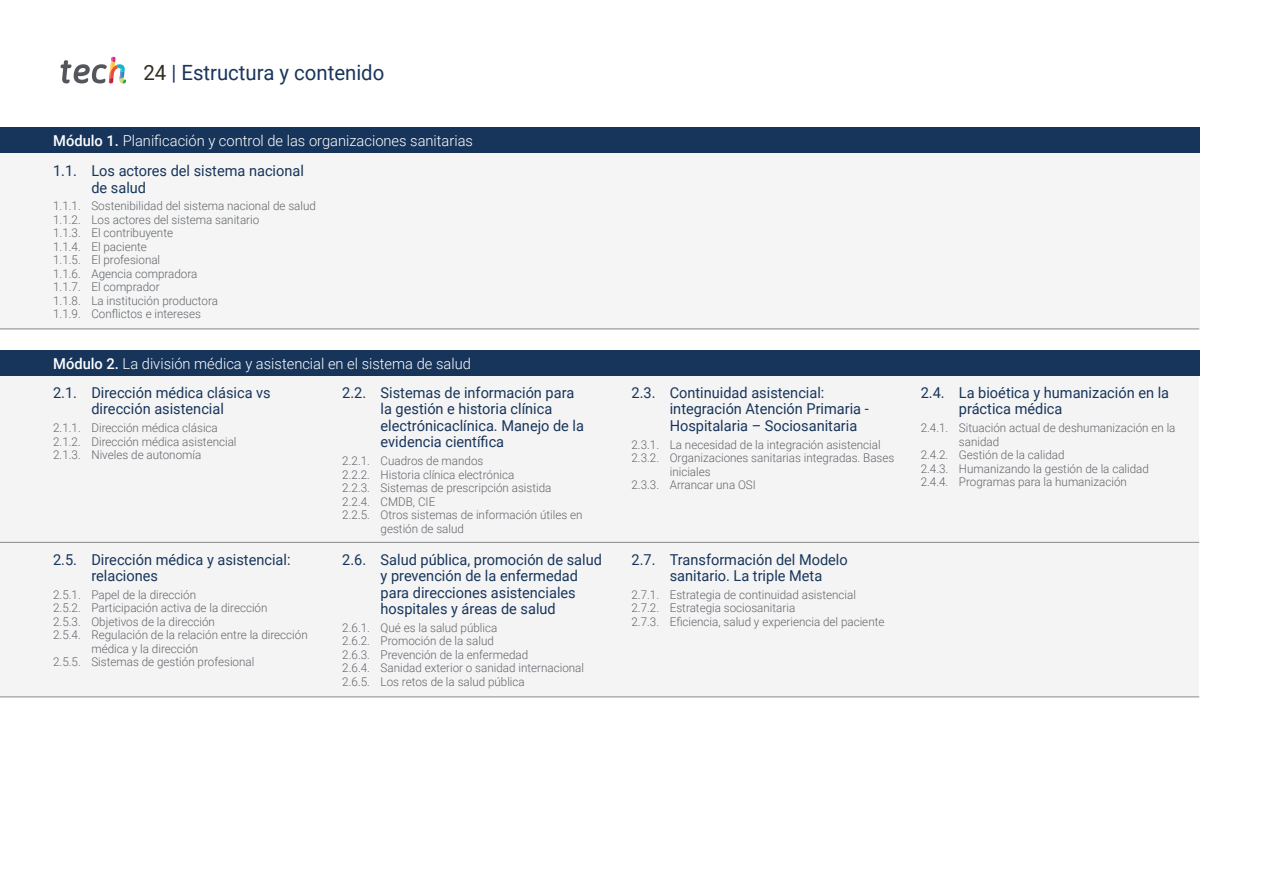
<style>
.page{position:relative;width:1263px;height:893px;background:#fff}
.page>*{position:absolute;margin:0;border:0;box-sizing:border-box;transform-origin:0 0}
.t1{font:21px "Roboto";color:#1a355c}
.t2{font:15px/16.5px "Roboto";color:#17355b}
.t3{font:300 15px "Roboto";color:#fff}
.t4{font:300 12px/13.5px "Roboto";color:#61646a}
.s1{color:#312e20}
.s2{font-weight:500}
</style>
<div class="page">
<div style="left:0;top:153px;width:1199px;height:176px;background:#f4f5f4"></div>
<svg style="left:61px;top:57px;width:65px;height:27px"></svg>
<div style="left:0;top:128px;width:1199px;height:25px;background:#17355b"></div>
<hr style="left:0;top:329px;width:1199px;height:1px;background:#878a8e">
<div style="left:0;top:376px;width:1199px;height:321px;background:#f5f4f4"></div>
<div style="left:0;top:350px;width:1199px;height:26px;background:#17355b"></div>
<hr style="left:0;top:697px;width:1199px;height:1px;background:#878a8e">
<hr style="left:0;top:542px;width:1199px;height:1px;background:#878a8e">
<h1 class="t1" style="left:144px;top:57px;width:242px"><span class="s1">24</span> | Estructura y contenido</h1>
<p class="t3" style="left:53px;top:130px;width:421px"><span class="s2">Módulo 1.</span> Planificación y control de las organizaciones sanitarias</p>
<p class="t2" style="left:91px;top:162px;width:214px;text-indent:-38px">1.1. Los actores del sistema nacional de salud</p>
<p class="t4" style="left:53px;top:199px;width:264px">1.1.1. Sostenibilidad del sistema nacional de salud<br>1.1.2. Los actores del sistema sanitario<br>1.1.3. El contribuyente<br>1.1.4. El paciente<br>1.1.5. El profesional<br>1.1.6. Agencia compradora<br>1.1.7. El comprador<br>1.1.8. La institución productora<br>1.1.9. Conflictos e intereses</p>
<p class="t3" style="left:53px;top:353px;width:419px"><span class="s2">Módulo 2.</span> La división médica y asistencial en el sistema de salud</p>
<p class="t2" style="left:53px;top:384px;width:219px;text-align:center">2.1. Dirección médica clásica vs dirección asistencial</p>
<p class="t4" style="left:53px;top:421px;width:185px">2.1.1. Dirección médica clásica<br>2.1.2. Dirección médica asistencial<br>2.1.3. Niveles de autonomía</p>
<p class="t2" style="left:91px;top:550px;width:201px;text-indent:-38px">2.5. Dirección médica y asistencial: relaciones</p>
<p class="t4" style="left:53px;top:587px;width:144px">2.5.1. Papel de la dirección</p>
<p class="t4" style="left:53px;top:601px;width:216px">2.5.2. Participación activa de la dirección</p>
<p class="t4" style="left:53px;top:614px;width:163px">2.5.3. Objetivos de la dirección</p>
<p class="t4" style="left:53px;top:628px;width:256px">2.5.4. Regulación de la relación entre la dirección</p>
<p class="t4" style="left:91px;top:641px;width:108px">médica y la dirección</p>
<p class="t4" style="left:53px;top:655px;width:203px">2.5.5. Sistemas de gestión profesional</p>
<p class="t2" style="left:381px;top:384px;width:205px;text-indent:-38px">2.2. Sistemas de información para la gestión e historia clínica electrónicaclínica. Manejo de la evidencia científica</p>
<p class="t4" style="left:342px;top:454px;width:143px">2.2.1. Cuadros de mandos</p>
<p class="t4" style="left:342px;top:467px;width:173px">2.2.2. Historia clínica electrónica</p>
<p class="t4" style="left:342px;top:481px;width:211px">2.2.3. Sistemas de prescripción asistida</p>
<p class="t4" style="left:342px;top:494px;width:94px">2.2.4. CMDB, CIE</p>
<p class="t4" style="left:342px;top:508px;width:242px">2.2.5. Otros sistemas de información útiles en</p>
<p class="t4" style="left:381px;top:521px;width:85px">gestión de salud</p>
<p class="t2" style="left:381px;top:550px;width:223px;text-indent:-38px">2.6. Salud pública, promoción de salud y prevención de la enfermedad para direcciones asistenciales hospitales y áreas de salud</p>
<p class="t4" style="left:342px;top:620px;width:243px">2.6.1. Qué es la salud pública<br>2.6.2. Promoción de la salud<br>2.6.3. Prevención de la enfermedad<br>2.6.4. Sanidad exterior o sanidad internacional 2.6.5. Los retos de la salud pública</p>
<p class="t2" style="left:670px;top:384px;width:201px;text-indent:-38px">2.3. Continuidad asistencial: integración Atención Primaria -<br>Hospitalaria – Sociosanitaria</p>
<p class="t4" style="left:631px;top:437px;width:251px">2.3.1. La necesidad de la integración asistencial</p>
<p class="t4" style="left:631px;top:451px;width:264px">2.3.2. Organizaciones sanitarias integradas. Bases</p>
<p class="t4" style="left:670px;top:464px;width:42px">iniciales</p>
<p class="t4" style="left:631px;top:478px;width:126px">2.3.3. Arrancar una OSI</p>
<p class="t2" style="left:670px;top:550px;width:180px;text-indent:-38px">2.7. Transformación del Modelo sanitario. La triple Meta</p>
<p class="t4" style="left:631px;top:587px;width:254px">2.7.1. Estrategia de continuidad asistencial<br>2.7.2. Estrategia sociosanitaria<br>2.7.3. Eficiencia, salud y experiencia del paciente</p>
<p class="t2" style="left:959px;top:384px;width:212px;text-indent:-38px">2.4. La bioética y humanización en la práctica médica</p>
<p class="t4" style="left:921px;top:421px;width:256px">2.4.1. Situación actual de deshumanización en la</p>
<p class="t4" style="left:959px;top:434px;width:42px">sanidad</p>
<p class="t4" style="left:921px;top:448px;width:145px">2.4.2. Gestión de la calidad</p>
<p class="t4" style="left:921px;top:461px;width:230px">2.4.3. Humanizando la gestión de la calidad</p>
<p class="t4" style="left:921px;top:475px;width:208px">2.4.4. Programas para la humanización</p>
</div>
